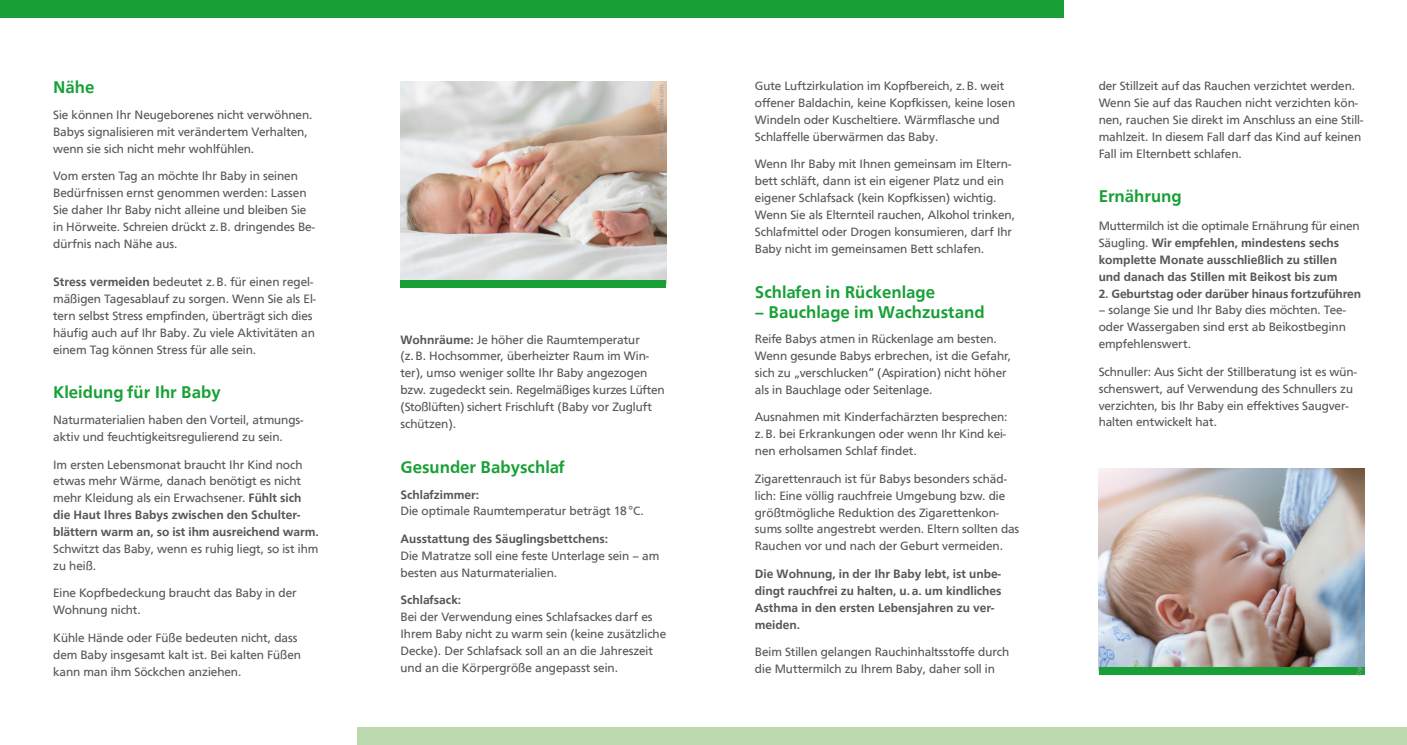
<style>
.page{position:relative;width:1407px;height:745px;background:#fff}
.page>*{position:absolute;margin:0;border:0;box-sizing:border-box;transform-origin:0 0}
.Überschrift_Innentei{font:500 17.5px "Front Page";color:#18a036}
.Fliesstext{font:12.5px/16.9px "Front Page";color:#565655}
.Fliesstext-2{font:500 12.5px/16.9px "Front Page";color:#565655}
.Überschrift_Innentei-2{font:12.5px/16.9px "Front Page";color:#565655}
.Artikelnummer{font:6.25px "Front Page";color:#9c9c9d}
.s1{font-weight:500}
.s2{font-weight:400}
</style>
<div class="page">
<div style="left:0;top:0;width:1063px;height:18px;background:#18a036"></div>
<img style="left:400px;top:81px;width:266px;height:199px">
<div style="left:400px;top:280px;width:266px;height:7px;background:#18a036"></div>
<img style="left:1098px;top:468px;width:266px;height:198px">
<div style="left:1098px;top:666px;width:266px;height:7px;background:#18a036"></div>
<div style="left:358px;top:726px;width:1049px;height:18px;background:#bcd8ae"></div>
<p class="Überschrift_Innentei" style="left:53px;top:75px;width:43px">Nähe</p>
<p class="Fliesstext" style="left:53px;top:105px;width:261px">Sie können Ihr Neugeborenes nicht verwöhnen.<br>Babys signalisieren mit verändertem Verhalten, wenn sie sich nicht mehr wohlfühlen.</p>
<p class="Fliesstext" style="left:53px;top:167px;width:263px">Vom ersten Tag an möchte Ihr Baby in seinen Bedürfnissen ernst genommen werden: Lassen Sie daher Ihr Baby nicht alleine und bleiben Sie in Hörweite. Schreien drückt z.B. dringendes Be&shy;dürfnis nach Nähe aus.</p>
<p class="Überschrift_Innentei-2" style="left:53px;top:272px;width:264px"><span class="s1">Stress vermeiden</span> bedeutet z.B. für einen regel&shy;mäßigen Tagesablauf zu sorgen. Wenn Sie als El&shy;tern selbst Stress empfinden, überträgt sich dies häufig auch auf Ihr Baby. Zu viele Aktivitäten an einem Tag können Stress für alle sein.</p>
<p class="Überschrift_Innentei" style="left:53px;top:379px;width:169px">Kleidung für Ihr Baby</p>
<p class="Fliesstext" style="left:53px;top:410px;width:252px">Naturmaterialien haben den Vorteil, atmungs&shy;aktiv und feuchtigkeitsregulierend zu sein.</p>
<p class="Fliesstext" style="left:53px;top:454px;width:267px">Im ersten Lebensmonat braucht Ihr Kind noch etwas mehr Wärme, danach benötigt es nicht mehr Kleidung als ein Erwachsener. <span class="s1">Fühlt sich die Haut Ihres Babys zwischen den Schulter&shy;blättern warm an, so ist ihm ausreichend warm.<br></span>Schwitzt das Baby, wenn es ruhig liegt, so ist ihm zu heiß.</p>
<p class="Fliesstext" style="left:53px;top:583px;width:245px">Eine Kopfbedeckung braucht das Baby in der<br>Wohnung nicht.</p>
<p class="Fliesstext" style="left:53px;top:628px;width:249px">Kühle Hände oder Füße bedeuten nicht, dass dem Baby insgesamt kalt ist. Bei kalten Füßen kann man ihm Söckchen anziehen.</p>
<p class="Artikelnummer" style="left:657px;top:158px;width:74px;rotate:-90deg">©arttim - stock.adobe.com</p>
<p class="Fliesstext" style="left:400px;top:330px;width:265px"><span class="s1">Wohnräume:</span> Je höher die Raumtemperatur (z.B. Hochsommer, überheizter Raum im Win&shy;ter), umso weniger sollte Ihr Baby angezogen bzw. zugedeckt sein. Regelmäßiges kurzes Lüften (Stoßlüften) sichert Frischluft (Baby vor Zugluft schützen).</p>
<p class="Überschrift_Innentei" style="left:400px;top:454px;width:166px">Gesunder Babyschlaf</p>
<p class="Fliesstext" style="left:400px;top:484px;width:245px"><span class="s1">Schlafzimmer:<br></span>Die optimale Raumtemperatur beträgt 18 °C.</p>
<p class="Fliesstext" style="left:400px;top:529px;width:260px"><span class="s1">Ausstattung des Säuglingsbettchens:<br></span>Die Matratze soll eine feste Unterlage sein – am besten aus Naturmaterialien.</p>
<p class="Fliesstext" style="left:400px;top:590px;width:267px"><span class="s1">Schlafsack:<br></span>Bei der Verwendung eines Schlafsackes darf es Ihrem Baby nicht zu warm sein (keine zusätzliche Decke). Der Schlafsack soll an an die Jahreszeit und an die Körpergröße angepasst sein.</p>
<p class="Fliesstext" style="left:755px;top:76px;width:262px">Gute Luftzirkulation im Kopfbereich, z.B. weit offener Baldachin, keine Kopfkissen, keine losen Windeln oder Kuscheltiere. Wärmflasche und Schlaffelle überwärmen das Baby.</p>
<p class="Fliesstext" style="left:755px;top:154px;width:262px">Wenn Ihr Baby mit Ihnen gemeinsam im Eltern&shy;bett schläft, dann ist ein eigener Platz und ein eigener Schlafsack (kein Kopfkissen) wichtig.<br>Wenn Sie als Elternteil rauchen, Alkohol trinken, Schlafmittel oder Drogen konsumieren, darf Ihr Baby nicht im gemeinsamen Bett schlafen.</p>
<p class="Überschrift_Innentei" style="left:755px;top:279px;width:182px">Schlafen in Rückenlage</p>
<p class="Überschrift_Innentei" style="left:755px;top:299px;width:231px">– Bauchlage im Wachzustand</p>
<p class="Fliesstext" style="left:755px;top:329px;width:258px">Reife Babys atmen in Rückenlage am besten.<br>Wenn gesunde Babys erbrechen, ist die Gefahr, sich zu „verschlucken“ (Aspiration) nicht höher als in Bauchlage oder Seitenlage.</p>
<p class="Fliesstext" style="left:755px;top:407px;width:254px">Ausnahmen mit Kinderfachärzten besprechen: z.B. bei Erkrankungen oder wenn Ihr Kind kei&shy;nen erholsamen Schlaf findet.</p>
<p class="Fliesstext" style="left:755px;top:469px;width:266px">Zigarettenrauch ist für Babys besonders schäd&shy;lich: Eine völlig rauchfreie Umgebung bzw. die größtmögliche Reduktion des Zigarettenkon&shy;sums sollte angestrebt werden. Eltern sollten das Rauchen vor und nach der Geburt vermeiden.</p>
<p class="Fliesstext-2" style="left:755px;top:564px;width:248px">Die Wohnung, in der Ihr Baby lebt, ist unbe&shy;dingt rauchfrei zu halten, u.a. um kindliches Asthma in den ersten Lebensjahren zu ver&shy;meiden.</p>
<p class="Fliesstext" style="left:755px;top:642px;width:256px">Beim Stillen gelangen Rauchinhaltsstoffe durch die Muttermilch zu Ihrem Baby, daher soll in</p>
<p class="Fliesstext" style="left:1098px;top:76px;width:266px">der Stillzeit auf das Rauchen verzichtet werden.<br>Wenn Sie auf das Rauchen nicht verzichten kön&shy;nen, rauchen Sie direkt im Anschluss an eine Still&shy;mahlzeit. In diesem Fall darf das Kind auf keinen Fall im Elternbett schlafen.</p>
<p class="Überschrift_Innentei" style="left:1098px;top:183px;width:84px">Ernährung</p>
<p class="Fliesstext-2" style="left:1098px;top:216px;width:262px"><span class="s2">Muttermilch ist die optimale Ernährung für einen Säugling.</span> Wir empfehlen, mindestens sechs komplette Monate ausschließlich zu stillen und danach das Stillen mit Beikost bis zum</p>
<p class="Fliesstext-2" style="left:1098px;top:284px;width:264px">2. Geburtstag oder darüber hinaus fortzuführen</p>
<p class="Fliesstext" style="left:1098px;top:300px;width:249px;text-align:justify">– solange Sie und Ihr Baby dies möchten. Tee&shy;oder Wassergaben sind erst ab Beikostbeginn empfehlenswert.</p>
<p class="Fliesstext" style="left:1098px;top:362px;width:260px">Schnuller: Aus Sicht der Stillberatung ist es wün&shy;schenswert, auf Verwendung des Schnullers zu verzichten, bis Ihr Baby ein effektives Saugver&shy;halten entwickelt hat.</p>
<p class="Artikelnummer" style="left:1354px;top:675px;width:82px;rotate:-90deg">©golubovy - stock.adobe.com</p>
</div>
